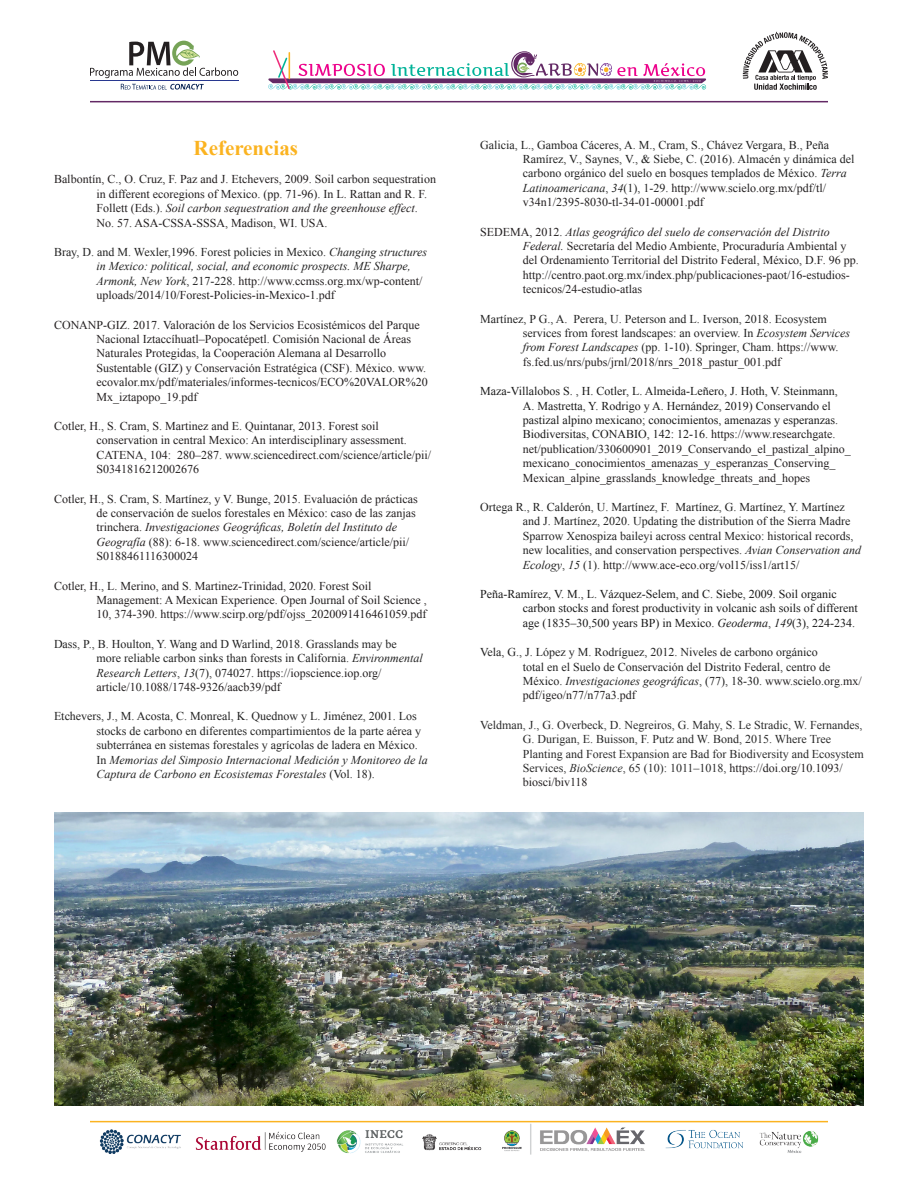
<style>
.page{position:relative;width:918px;height:1188px;background:#fff}
.page>*{position:absolute;margin:0;border:0;box-sizing:border-box;transform-origin:0 0}
.t1{font:700 21px "Times New Roman";color:#fbb320}
.t2{font:12px/14.4px "Times New Roman";color:#222}
.t3{font:12px/14.4px "Times New Roman";color:#231f20}
.t4{font:12px/14.4px "Times New Roman";color:#1a1a1a}
.t5{font:12px/14.4px "Times New Roman";color:#2a2a2a}
.t6{font:italic 12px/14.4px "Times New Roman";color:#222}
.s1{font-style:italic}
.s2{font-style:normal}
.s3{font-style:normal;color:#231f20}
.s4{color:#231f20}
</style>
<div class="page">
<hr style="left:90px;top:101px;width:738px;height:1px;background:#632965">
<svg style="left:90px;top:41px;width:148px;height:37px"></svg>
<svg style="left:121px;top:84px;width:83px;height:6px"></svg>
<hr style="left:90px;top:80px;width:148px;height:1px;background:#283890">
<svg style="left:743px;top:32px;width:85px;height:58px"></svg>
<svg style="left:268px;top:50px;width:438px;height:40px"></svg>
<hr style="left:90px;top:1121px;width:738px;height:1px;background:#fbb320">
<img style="left:100px;top:1122px;width:718px;height:33px">
<img style="left:54px;top:813px;width:810px;height:293px">
<p class="t1" style="left:194px;top:133px;width:106px">Referencias</p>
<p class="t3" style="left:97px;top:172px;width:341px;text-indent:-43px">Balbontín, C., O. Cruz, F. Paz and J. Etchevers, 2009. Soil carbon sequestration in different ecoregions of Mexico. (pp. 71-96). In L. Rattan and R. F.<br>Follett (Eds.). <span class="s1">Soil carbon sequestration and the greenhouse effect</span>.<br>No. 57. ASA-CSSA-SSSA, Madison, WI. USA.</p>
<p class="t6" style="left:97px;top:244px;width:332px;text-indent:-43px"><span class="s2">Bray, D. and M. Wexler,1996. Forest policies in Mexico.</span> Changing structures in Mexico: political, social, and economic prospects. ME Sharpe, Armonk, New York<span class="s2">, 217-228.</span> <span class="s3">http://www.ccmss.org.mx/wp-content/ uploads/2014/10/Forest-Policies-in-Mexico-1.pdf</span></p>
<p class="t3" style="left:97px;top:317px;width:333px;text-indent:-43px">CONANP-GIZ. 2017. Valoración de los Servicios Ecosistémicos del Parque Nacional Iztaccíhuatl–Popocatépetl. Comisión Nacional de Áreas Naturales Protegidas, la Cooperación Alemana al Desarrollo Sustentable (GIZ) y Conservación Estratégica (CSF). México. www. ecovalor.mx/pdf/materiales/informes-tecnicos/ECO%20VALOR%20<br>Mx_iztapopo_19.pdf</p>
<p class="t3" style="left:97px;top:419px;width:336px;text-indent:-43px">Cotler, H., S. Cram, S. Martinez and E. Quintanar, 2013. Forest soil conservation in central Mexico: An interdisciplinary assessment.<br>CATENA, 104: 280–287. www.sciencedirect.com/science/article/pii/ S0341816212002676</p>
<p class="t3" style="left:97px;top:491px;width:323px;text-indent:-43px">Cotler, H., S. Cram, S. Martínez, y V. Bunge, 2015. Evaluación de prácticas de conservación de suelos forestales en México: caso de las zanjas trinchera. <span class="s1">Investigaciones Geográficas, Boletín del Instituto de Geografía</span> (88): 6-18. www.sciencedirect.com/science/article/pii/ S0188461116300024</p>
<p class="t3" style="left:97px;top:578px;width:332px;text-indent:-43px">Cotler, H., L. Merino, and S. Martinez-Trinidad, 2020. Forest Soil<br>Management: A Mexican Experience. Open Journal of Soil Science ,<br>10, 374-390. https://www.scirp.org/pdf/ojss_2020091416461059.pdf</p>
<p class="t2" style="left:97px;top:636px;width:328px;text-indent:-43px">Dass, P., B. Houlton, Y. Wang and D Warlind, 2018. Grasslands may be more reliable carbon sinks than forests in California. <span class="s1">Environmental Research Letters</span>, <span class="s1">13</span>(7), 074027. <span class="s4">https://iopscience.iop.org/ article/10.1088/1748-9326/aacb39/pdf</span></p>
<p class="t2" style="left:97px;top:709px;width:333px;text-indent:-43px">Etchevers, J., M. Acosta, C. Monreal, K. Quednow y L. Jiménez, 2001. Los stocks de carbono en diferentes compartimientos de la parte aérea y subterránea en sistemas forestales y agrícolas de ladera en México.<br>In <span class="s1">Memorias del Simposio Internacional Medición y Monitoreo de la Captura de Carbono en Ecosistemas Forestales</span> (Vol. 18).</p>
<p class="t2" style="left:523px;top:137px;width:333px;text-indent:-43px">Galicia, L., Gamboa Cáceres, A. M., Cram, S., Chávez Vergara, B., Peña Ramírez, V., Saynes, V., &amp; Siebe, C. (2016). Almacén y dinámica del carbono orgánico del suelo en bosques templados de México. <span class="s1">Terra Latinoamericana</span>, <span class="s1">34</span>(1), 1-29. <span class="s4">http://www.scielo.org.mx/pdf/tl/ v34n1/2395-8030-tl-34-01-00001.pdf</span></p>
<p class="t3" style="left:523px;top:224px;width:337px;text-indent:-43px">SEDEMA, 2012. <span class="s1">Atlas geográfico del suelo de conservación del Distrito Federal.</span> Secretaría del Medio Ambiente, Procuraduría Ambiental y del Ordenamiento Territorial del Distrito Federal, México, D.F. 96 pp. http://centro.paot.org.mx/index.php/publicaciones-paot/16-estudios&shy;tecnicos/24-estudio-atlas</p>
<p class="t2" style="left:523px;top:311px;width:329px;text-indent:-43px">Martínez, P G., A. Perera, U. Peterson and L. Iverson, 2018. Ecosystem services from forest landscapes: an overview. In <span class="s1">Ecosystem Services from Forest Landscapes</span> (pp. 1-10). Springer, Cham. <span class="s4">https://www. fs.fed.us/nrs/pubs/jrnl/2018/nrs_2018_pastur_001.pdf</span></p>
<p class="t4" style="left:523px;top:384px;width:329px;text-indent:-43px">Maza-Villalobos S. , H. Cotler, L. Almeida-Leñero, J. Hoth, V. Steinmann, A. Mastretta, Y. Rodrigo y A. Hernández, 2019) Conservando el pastizal alpino mexicano; conocimientos, amenazas y esperanzas.<br>Biodiversitas, CONABIO, 142: 12-16. <span class="s4">https://www.researchgate. net/publication/330600901_2019_Conservando_el_pastizal_alpino_ mexicano_conocimientos_amenazas_y_esperanzas_Conserving_ Mexican_alpine_grasslands_knowledge_threats_and_hopes</span></p>
<p class="t2" style="left:523px;top:500px;width:340px;text-indent:-43px">Ortega R., R. Calderón, U. Martínez, F. Martínez, G. Martínez, Y. Martínez and J. Martínez, 2020. Updating the distribution of the Sierra Madre Sparrow Xenospiza baileyi across central Mexico: historical records, new localities, and conservation perspectives. <span class="s1">Avian Conservation and Ecology</span>, <span class="s1">15</span> (1). <span class="s4">http://www.ace-eco.org/vol15/iss1/art15/</span></p>
<p class="t4" style="left:523px;top:587px;width:337px;text-indent:-43px">Peña-Ramírez, V. M., L. Vázquez-Selem, and C. Siebe, 2009. Soil organic carbon stocks and forest productivity in volcanic ash soils of different age (1835–30,500 years BP) in Mexico. <span class="s1">Geoderma</span>, <span class="s1">149</span>(3), 224-234.</p>
<p class="t2" style="left:523px;top:645px;width:340px;text-indent:-43px">Vela, G., J. López y M. Rodríguez, 2012. Niveles de carbono orgánico<br>total en el Suelo de Conservación del Distrito Federal, centro de México. <span class="s1">Investigaciones geográficas</span>, (77), 18-30. <span class="s4">www.scielo.org.mx/ pdf/igeo/n77/n77a3.pdf</span></p>
<p class="t5" style="left:523px;top:717px;width:343px;text-indent:-43px">Veldman, J., G. Overbeck, D. Negreiros, G. Mahy, S. Le Stradic, W. Fernandes, G. Durigan, E. Buisson, F. Putz and W. Bond, 2015. Where Tree Planting and Forest Expansion are Bad for Biodiversity and Ecosystem Services, <span class="s1">BioScience</span>, 65 (10): 1011–1018, <span class="s4">https://doi.org/10.1093/ biosci/biv118</span></p>
</div>
